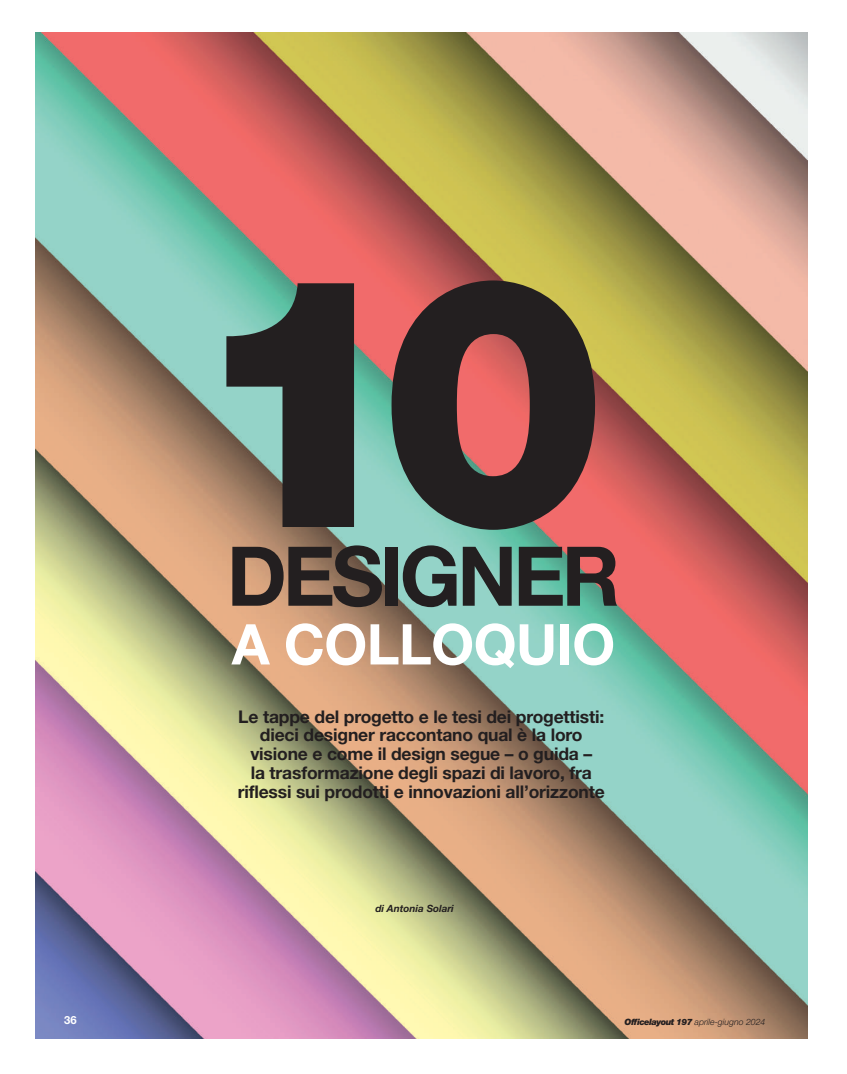
<style>
.page{position:relative;width:847px;height:1074px;background:#fff}
.page>*{position:absolute;margin:0;border:0;box-sizing:border-box;transform-origin:0 0}
.t1{font:900 350px "Helvetica Neue";color:#231f20}
.t2{font:700 82.5px "Helvetica Neue";letter-spacing:-.05em;color:#231f20}
.t3{font:700 56.25px "Helvetica Neue";letter-spacing:-.01em;color:#fff}
.t4{font:700 17.5px/18.8px "Helvetica Neue";letter-spacing:-.01em;color:#231f20;text-align:center}
.t5{font:700 11.25px "Helvetica Neue";color:#fff}
.t6{font:italic 700 10px "Helvetica Neue";color:#231f20}
.t7{font:italic 300 8.75px "Helvetica Neue";color:#231f20}
.s1{font-weight:900}
</style>
<div class="page">
<img style="left:35px;top:33px;width:772px;height:1006px">
<h1 class="t1" style="left:186px;top:193px;width:423px">10</h1>
<h2 class="t2" style="left:227px;top:525px;width:395px">DESIGNER</h2>
<h3 class="t3" style="left:232px;top:609px;width:385px">A COLLOQUIO</h3>
<p class="t4" style="left:238px;top:706px;width:369px">Le tappe del progetto e le tesi dei progettisti: dieci designer raccontano qual è la loro visione e come il design segue – o guida –<br>la trasformazione degli spazi di lavoro, fra riflessi sui prodotti e innovazioni all’orizzonte</p>
<p class="t6" style="left:375px;top:902px;width:80px">di Antonia Solari</p>
<p class="t5" style="left:64px;top:1012px;width:14px">36</p>
<p class="t7" style="left:624px;top:1016px;width:142px"><span class="s1">Officelayout 197</span> aprile-giugno 2024</p>
</div>
